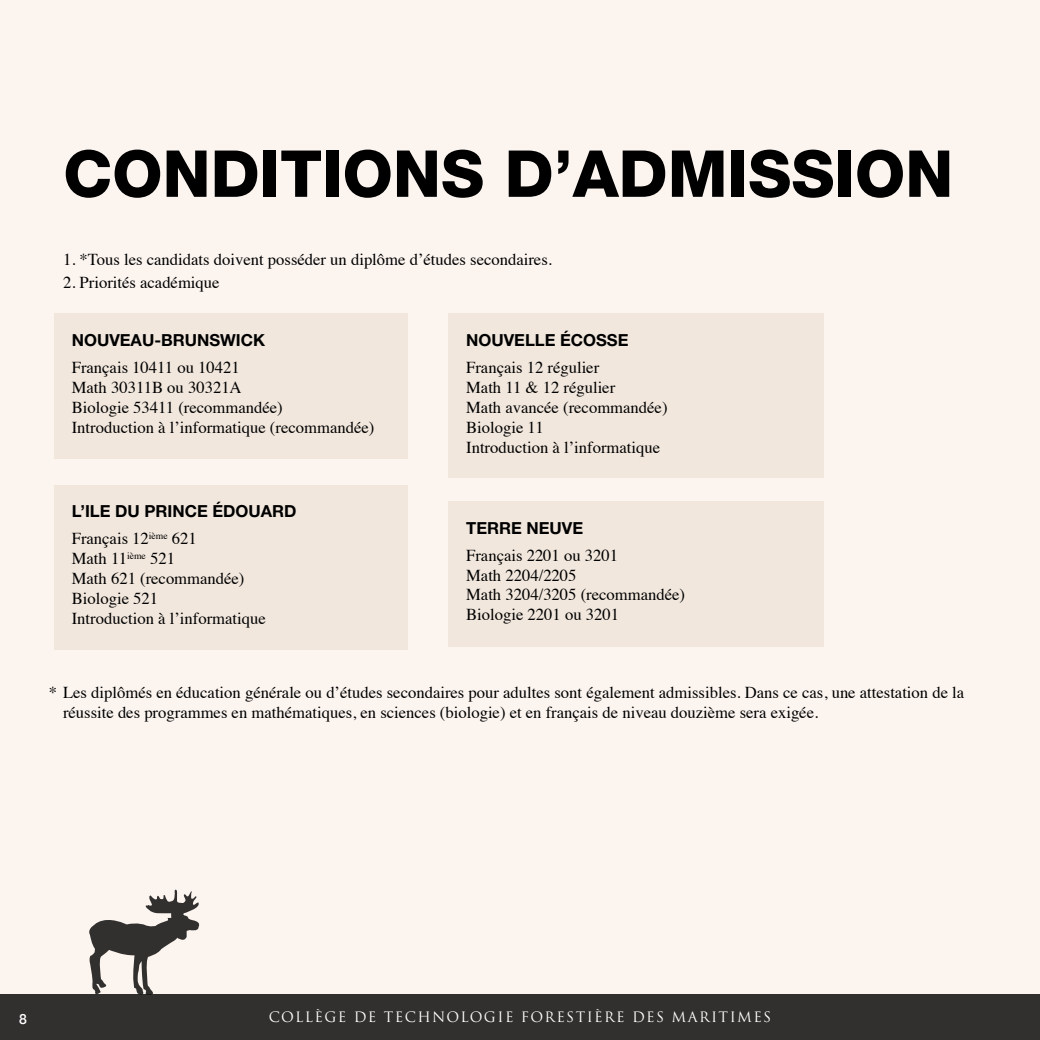
<style>
.page{position:relative;width:1040px;height:1040px;background:#fbf4ef}
.page>*{position:absolute;margin:0;border:0;box-sizing:border-box;transform-origin:0 0}
.t1{font:800 64.75px "Helvetica Neue LT Std";color:#000}
.t2{font:16.62px/19.9px "Times";color:#000}
.t3{font:700 16.62px "Helvetica Neue LT Std";color:#000}
.t4{font:14px "Trajan Pro";letter-spacing:.1em;color:#fff}
.t5{font:500 14px "Helvetica Neue";color:#fff}
</style>
<div class="page">
<div style="left:0;top:994px;width:1040px;height:46px;background:#32302f"></div>
<div style="left:54px;top:313px;width:353px;height:146px;background:#f1e7dd"></div>
<div style="left:448px;top:313px;width:375px;height:165px;background:#f1e7dd"></div>
<div style="left:54px;top:484px;width:353px;height:165px;background:#f1e7dd"></div>
<div style="left:448px;top:501px;width:375px;height:145px;background:#f1e7dd"></div>
<svg style="left:89px;top:889px;width:111px;height:106px"></svg>
<h1 class="t1" style="left:63px;top:135px;width:891px">CONDITIONS D’ADMISSION</h1>
<p class="t2" style="left:63px;top:248px;width:490px">1. *Tous les candidats doivent posséder un diplôme d’études secondaires.</p>
<p class="t2" style="left:63px;top:271px;width:158px">2. Priorités académique</p>
<p class="t3" style="left:72px;top:330px;width:195px">NOUVEAU-BRUNSWICK</p>
<p class="t2" style="left:72px;top:356px;width:304px">Français 10411 ou 10421<br>Math 30311B ou 30321A<br>Biologie 53411 (recommandée)<br>Introduction à l’informatique (recommandée)</p>
<p class="t3" style="left:72px;top:501px;width:226px">L’ILE DU PRINCE ÉDOUARD</p>
<p class="t2" style="left:72px;top:527px;width:195px">Français 12<sup>ième</sup> 621<br>Math 11<sup>ième</sup> 521<br>Math 621 (recommandée)<br>Biologie 521<br>Introduction à l’informatique</p>
<p class="t3" style="left:466px;top:330px;width:164px">NOUVELLE ÉCOSSE</p>
<p class="t2" style="left:466px;top:356px;width:203px">Français 12 régulier<br>Math 11 &amp; 12 régulier<br>Math avancée (recommandée)<br>Biologie 11<br>Introduction à l’informatique</p>
<p class="t3" style="left:466px;top:517px;width:118px">TERRE NEUVE</p>
<p class="t2" style="left:466px;top:543px;width:220px">Français 2201 ou 3201<br>Math 2204/2205<br>Math 3204/3205 (recommandée)<br>Biologie 2201 ou 3201</p>
<p class="t2" style="left:63px;top:681px;width:902px;text-indent:-14px">* Les diplômés en éducation générale ou d’études secondaires pour adultes sont également admissibles. Dans ce cas, une attestation de la réussite des programmes en mathématiques, en sciences (biologie) et en français de niveau douzième sera exigée.</p>
<p class="t5" style="left:19px;top:1007px;width:9px">8</p>
<p class="t4" style="left:269px;top:1008px;width:504px">COLLÈGE DE TECHNOLOGIE FORESTIÈRE DES MARITIMES</p>
</div>
